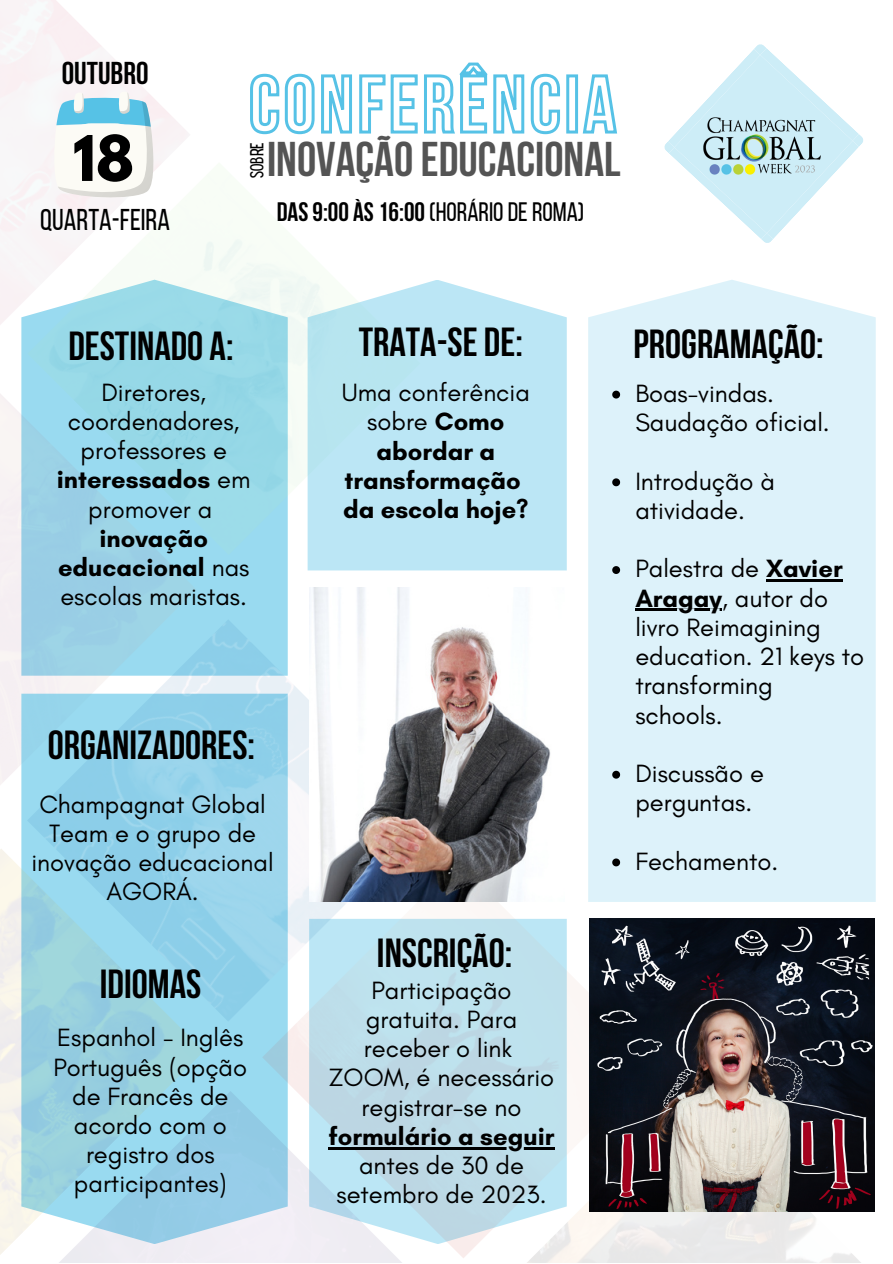
<style>
.page{position:relative;width:893px;height:1264px;background:#fff}
.page>*{position:absolute;margin:0;border:0;box-sizing:border-box;transform-origin:0 0}
.t1{font:700 55.65px "League Spartan";color:#000}
.t2{font:700 48.6px "Bebas Neue";color:#545454}
.t3{font:700 40.5px "Bebas Neue";color:#000}
.t4{font:700 31.5px "Bebas Neue";color:#000}
.t5{font:30px "Bebas Neue";color:#000}
.t6{font:26.55px "Bebas Neue";color:#000}
.t7{font:25.5px/29.2px "Glacial Indifference";color:#000}
.t8{font:700 25.5px/29.2px "Glacial Indifference";color:#000;text-align:center}
.t9{font:16.5px "Hey Gotcha";color:#000}
.s1{font-weight:700}
.s2{font-weight:400}
</style>
<div class="page">
<div style="left:21px;top:327px;width:267px;height:292px;background:#99daf0"></div>
<img style="left:27px;top:239px;width:280px;height:316px">
<img style="left:0;top:0;width:191px;height:327px">
<img style="left:0;top:388px;width:196px;height:397px">
<div style="left:21px;top:693px;width:241px;height:397px;background:#99daf0"></div>
<img style="left:27px;top:619px;width:282px;height:402px">
<img style="left:60px;top:1090px;width:341px;height:172px">
<img style="left:0;top:848px;width:204px;height:408px">
<img style="left:262px;top:861px;width:328px;height:397px">
<img style="left:515px;top:1095px;width:360px;height:167px">
<svg style="left:307px;top:280px;width:259px;height:290px;background:#bee7f4"></svg>
<div style="left:588px;top:280px;width:287px;height:622px;background:#ddf2fa"></div>
<svg style="left:664px;top:44px;width:199px;height:199px"></svg>
<img style="left:698px;top:114px;width:130px;height:63px">
<svg style="left:53px;top:91px;width:102px;height:110px"></svg>
<div style="left:61px;top:123px;width:84px;height:62px;background:#fcfbf5;border-radius:31px"></div>
<img style="left:309px;top:588px;width:255px;height:313px">
<img style="left:590px;top:918px;width:284px;height:293px">
<svg style="left:612px;top:390px;width:8px;height:8px"></svg>
<svg style="left:612px;top:478px;width:8px;height:8px"></svg>
<svg style="left:612px;top:566px;width:8px;height:8px"></svg>
<hr style="left:766px;top:579px;width:76px;height:3px;background:#000">
<hr style="left:635px;top:609px;width:87px;height:2px;background:#000">
<svg style="left:612px;top:770px;width:8px;height:8px"></svg>
<svg style="left:612px;top:858px;width:8px;height:8px"></svg>
<hr style="left:328px;top:1147px;width:226px;height:2px;background:#000">
<svg style="left:250px;top:62px;width:367px;height:73px"></svg>
<p class="t4" style="left:62px;top:61px;width:88px">OUTUBRO</p>
<p class="t1" style="left:73px;top:131px;width:63px">18</p>
<p class="t9" style="left:250px;top:178px;width:36px;rotate:-90deg">sobre</p>
<p class="t2" style="left:267px;top:140px;width:355px">INOVAÇÃOEDUCACIONAL</p>
<p class="t5" style="left:40px;top:207px;width:131px">QUARTA-FEIRA</p>
<p class="t6" style="left:277px;top:201px;width:309px"><span class="s1">DAS9:00 ÀS16:00</span>(HORÁRIODEROMA)</p>
<p class="t3" style="left:68px;top:329px;width:167px">DESTINADO A:</p>
<p class="t3" style="left:358px;top:326px;width:166px">TRATA-SE DE:</p>
<p class="t3" style="left:633px;top:327px;width:192px">PROGRAMAÇÃO:</p>
<p class="t7" style="left:57px;top:377px;width:195px;text-align:center">Diretores, coordenadores, professores e <span class="s1">interessados</span> em promover a</p>
<p class="t8" style="left:58px;top:523px;width:193px">inovação educacional <span class="s2">nas escolas maristas.</span></p>
<p class="t3" style="left:48px;top:729px;width:209px">ORGANIZADORES:</p>
<p class="t7" style="left:31px;top:789px;width:244px;text-align:center">Champagnat Global<br>Team e o grupo de inovação educacional<br>AGORÁ.</p>
<p class="t3" style="left:100px;top:967px;width:103px">IDIOMAS</p>
<p class="t7" style="left:53px;top:1022px;width:195px;text-align:center">Espanhol - Inglês<br>Português (opção de Francês de acordo com o registro dos participantes)</p>
<p class="t8" style="left:342px;top:377px;width:190px"><span class="s2">Uma conferência sobre</span> Como abordar a transformação</p>
<p class="t8" style="left:343px;top:494px;width:187px">da escola hoje?</p>
<p class="t3" style="left:377px;top:936px;width:137px">INSCRIÇÃO:</p>
<p class="t7" style="left:364px;top:975px;width:155px">Participação gratuita. Para receber o link</p>
<p class="t7" style="left:328px;top:1062px;width:227px;text-align:center">ZOOM, é necessário registrar-se no <span class="s1">formulário a seguir </span>antes de 30 de setembro de 2023.</p>
<p class="t7" style="left:635px;top:378px;width:196px">Boas-vindas.<br>Saudação oficial.</p>
<p class="t7" style="left:635px;top:466px;width:141px">Introdução à atividade.</p>
<p class="t7" style="left:635px;top:554px;width:230px">Palestra de <span class="s1">Xavier<br>Aragay</span>, autor do livro Reimagining education. 21 keys to transforming schools.</p>
<p class="t7" style="left:635px;top:758px;width:130px">Discussão e perguntas.</p>
<p class="t7" style="left:635px;top:846px;width:144px">Fechamento.</p>
</div>
